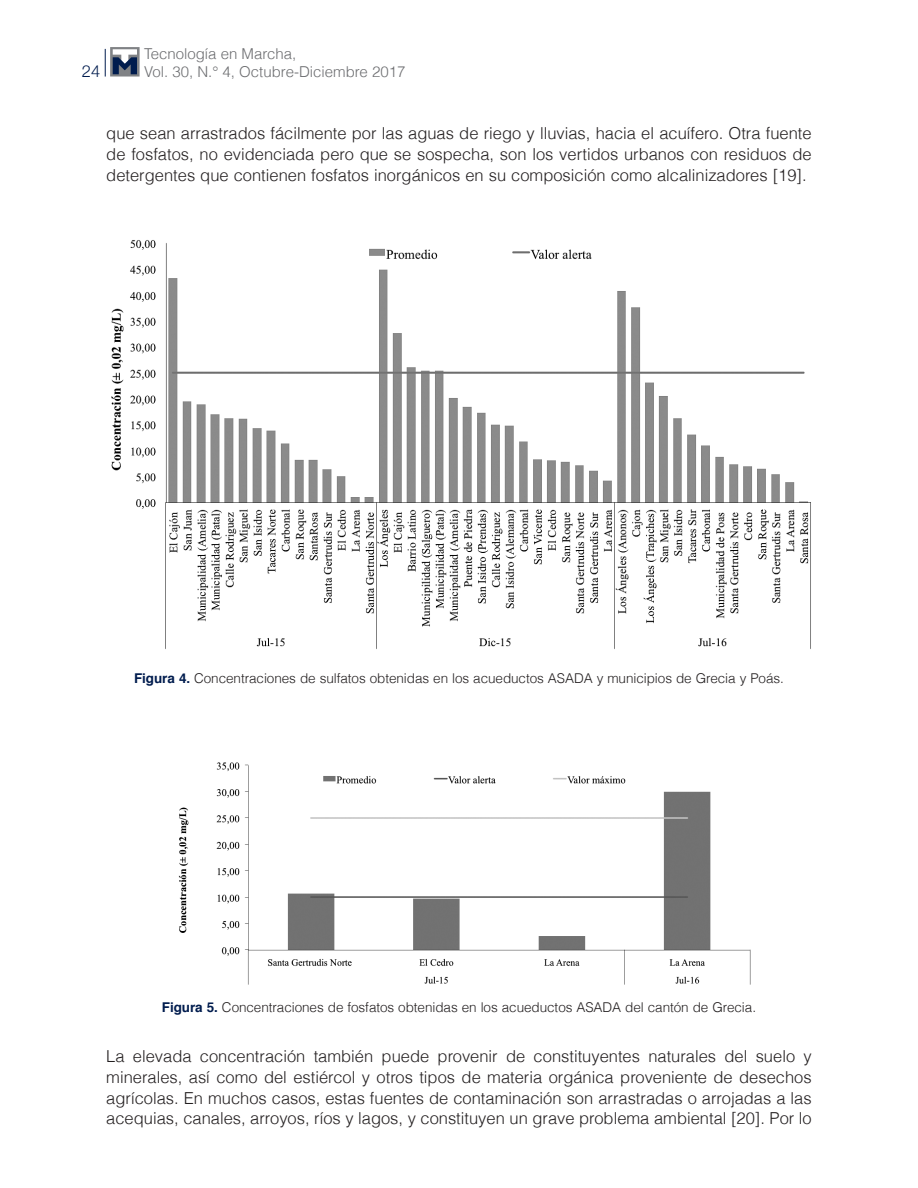
<style>
.page{position:relative;width:918px;height:1188px;background:#fff}
.page>*{position:absolute;margin:0;border:0;box-sizing:border-box;transform-origin:0 0}
._6texto{font:300 16.5px/20.7px "Helvetica";color:#231f20;text-align:justify}
.t1{font:300 16.5px "Helvetica Neue";color:#001c4e}
.t2{font:300 15px "Helvetica";color:#6c6d70}
._9tituloscuadros{font:300 13.5px "Helvetica";letter-spacing:-.005em;color:#231f20}
.s1{font-weight:700;color:#001c4e}
</style>
<div class="page">
<svg style="left:105px;top:49px;width:1px;height:28px"></svg>
<svg style="left:110px;top:47px;width:30px;height:30px"></svg>
<svg style="left:113px;top:49px;width:24px;height:25px"></svg>
<img style="left:111px;top:240px;width:700px;height:409px">
<img style="left:178px;top:762px;width:573px;height:222px">
<p class="t2" style="left:144px;top:41px;width:154px">Tecnología en Marcha,</p>
<p class="t1" style="left:82px;top:57px;width:20px">24</p>
<p class="t2" style="left:144px;top:59px;width:263px">Vol. 30, N.° 4, Octubre-Diciembre 2017</p>
<p class="_6texto" style="left:106px;top:122px;width:707px">que sean arrastrados fácilmente por las aguas de riego y lluvias, hacia el acuífero. Otra fuente de fosfatos, no evidenciada pero que se sospecha, son los vertidos urbanos con residuos de detergentes que contienen fosfatos inorgánicos en su composición como alcalinizadores [19].</p>
<p class="_9tituloscuadros" style="left:134px;top:667px;width:651px"><span class="s1">Figura 4.</span> Concentraciones de sulfatos obtenidas en los acueductos ASADA y municipios de Grecia y Poás.</p>
<p class="_9tituloscuadros" style="left:162px;top:996px;width:596px"><span class="s1">Figura 5.</span> Concentraciones de fosfatos obtenidas en los acueductos ASADA del cantón de Grecia.</p>
<p class="_6texto" style="left:106px;top:1045px;width:707px">La elevada concentración también puede provenir de constituyentes naturales del suelo y minerales, así como del estiércol y otros tipos de materia orgánica proveniente de desechos agrícolas. En muchos casos, estas fuentes de contaminación son arrastradas o arrojadas a las acequias, canales, arroyos, ríos y lagos, y constituyen un grave problema ambiental [20]. Por lo</p>
</div>
